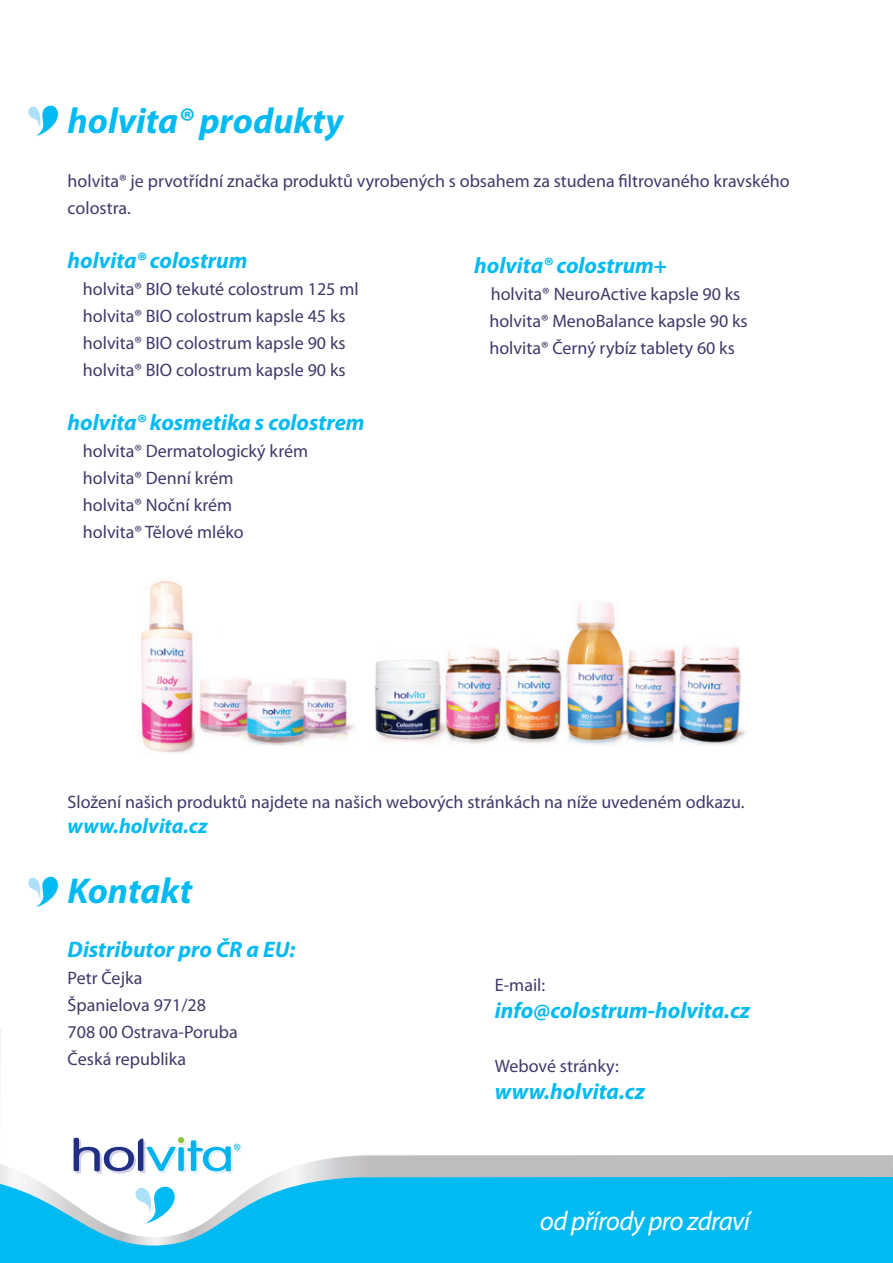
<style>
.page{position:relative;width:893px;height:1263px;background:#fff}
.page>*{position:absolute;margin:0;border:0;box-sizing:border-box;transform-origin:0 0}
.t1{font:italic 700 36px "Myriad Pro";color:#00baf1}
.t2{font:italic 27px "Myriad Pro";letter-spacing:-.025em;color:#fff}
.t3{font:italic 700 22.5px "Myriad Pro";color:#00baf1}
.t4{font:italic 700 21px "Myriad Pro";color:#00baf1}
.t5{font:18px/27px "Myriad Pro";color:#43386a}
</style>
<div class="page">
<div style="left:0;top:1168px;width:893px;height:95px;background:#00baf1"></div>
<svg style="left:0;top:1029px;width:893px;height:208px"></svg>
<svg style="left:134px;top:1184px;width:42px;height:40px"></svg>
<svg style="left:74px;top:1137px;width:168px;height:36px"></svg>
<svg style="left:28px;top:105px;width:31px;height:32px"></svg>
<svg style="left:28px;top:876px;width:31px;height:32px"></svg>
<img style="left:137px;top:578px;width:609px;height:175px">
<h1 class="t1" style="left:68px;top:97px;width:277px">holvita® produkty</h1>
<p class="t5" style="left:68px;top:167px;width:723px">holvita® je prvotřídní značka produktů vyrobených s obsahem za studena filtrovaného kravského colostra.</p>
<p class="t3" style="left:68px;top:245px;width:181px">holvita® colostrum</p>
<p class="t5" style="left:83px;top:275px;width:277px">holvita® BIO tekuté colostrum 125 ml holvita® BIO colostrum kapsle 45 ks holvita® BIO colostrum kapsle 90 ks holvita® BIO colostrum kapsle 90 ks</p>
<p class="t3" style="left:68px;top:407px;width:299px">holvita® kosmetika s colostrem</p>
<p class="t5" style="left:83px;top:437px;width:227px">holvita® Dermatologický krém holvita® Denní krém<br>holvita® Noční krém<br>holvita® Tělové mléko</p>
<p class="t3" style="left:474px;top:250px;width:195px">holvita® colostrum+</p>
<p class="t5" style="left:489px;top:280px;width:260px">holvita® NeuroActive kapsle 90 ks holvita® MenoBalance kapsle 90 ks holvita® Černý rybíz tablety 60 ks</p>
<p class="t5" style="left:68px;top:788px;width:678px">Složení našich produktů najdete na našich webových stránkách na níže uvedeném odkazu.</p>
<p class="t4" style="left:68px;top:812px;width:141px">www.holvita.cz</p>
<h1 class="t1" style="left:68px;top:867px;width:126px">Kontakt</h1>
<p class="t3" style="left:68px;top:935px;width:229px">Distributor pro ČR a EU:</p>
<p class="t5" style="left:68px;top:964px;width:172px">Petr Čejka<br>Španielova 971/28<br>708 00 Ostrava-Poruba<br>Česká republika</p>
<p class="t5" style="left:495px;top:971px;width:52px">E-mail:</p>
<p class="t3" style="left:495px;top:996px;width:257px">info@colostrum-holvita.cz</p>
<p class="t5" style="left:495px;top:1052px;width:125px">Webové stránky:</p>
<p class="t3" style="left:495px;top:1077px;width:151px">www.holvita.cz</p>
<h2 class="t2" style="left:540px;top:1204px;width:211px">od přírody pro zdraví</h2>
</div>
